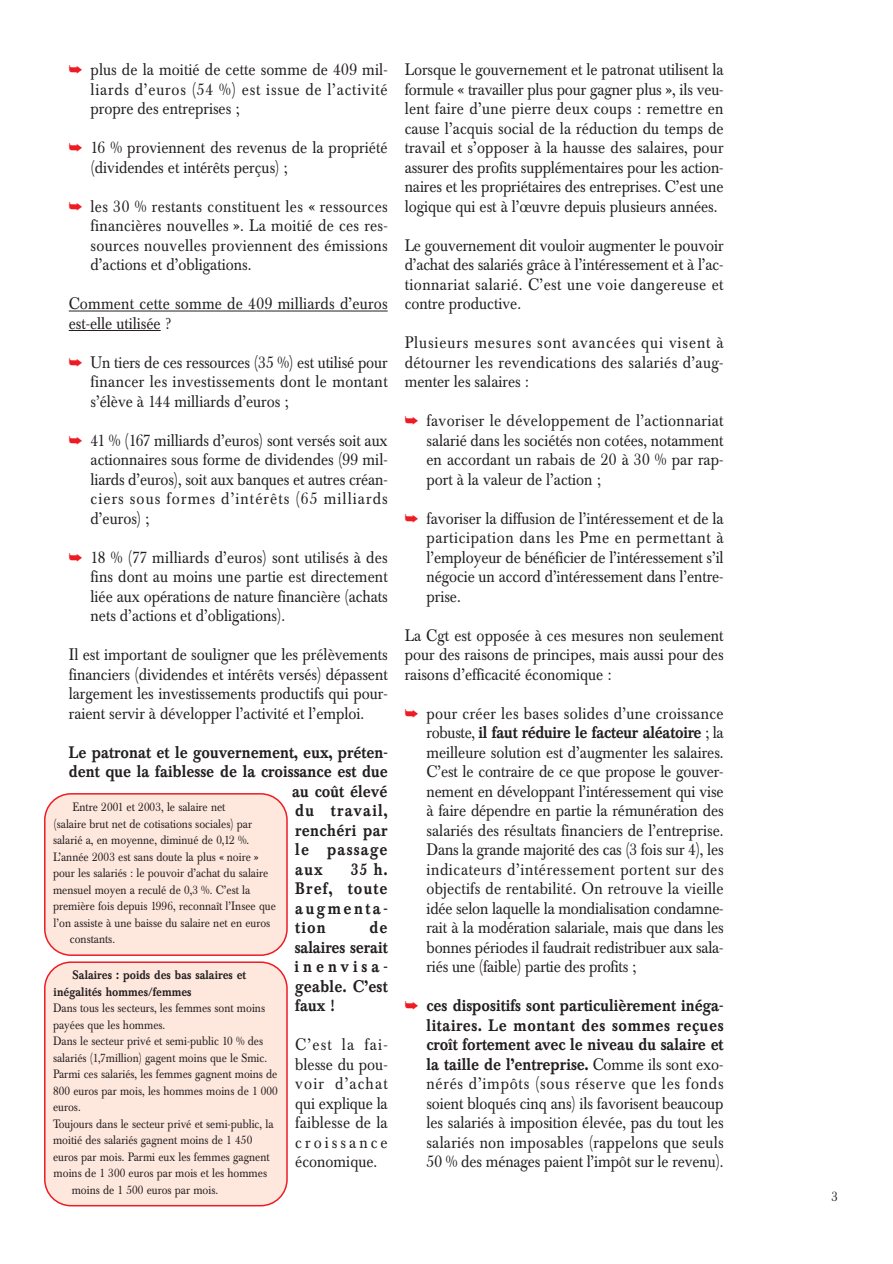
<style>
.page{position:relative;width:893px;height:1264px;background:#fff}
.page>*{position:absolute;margin:0;border:0;box-sizing:border-box;transform-origin:0 0}
.t1{font:16.5px/19.5px "Baskerville BE";color:#231f20;text-align:justify;scale:.9 1}
.t2{font:500 16.5px/19.5px "Baskerville BE";color:#231f20;text-align:justify;scale:.9 1}
.t3{font:500 16.5px "Baskerville BE";letter-spacing:.08em;color:#231f20;scale:.9 1}
.t4{font:500 16.5px "Baskerville BE";letter-spacing:.025em;color:#231f20;scale:.9 1}
.t5{font:13.5px "Baskerville BE";color:#231f20;scale:.9 1}
.t6{font:12px "Baskerville BE";color:#231f20;scale:.9 1}
.t7{font:500 12px/16.5px "Baskerville BE";color:#231f20;scale:.9 1}
.s1{color:#ed1c24}
.s2{font-weight:500}
</style>
<div class="page">
<svg style="left:44px;top:310px;width:344px;height:897px"></svg>
<p class="t1" style="left:91px;top:62px;width:332px;text-indent:-22px"><span class="s1">➥</span> plus de la moitié de cette somme de 409 mil&shy;liards d’euros (54 %) est issue de l’activité propre des entreprises ;</p>
<p class="t1" style="left:91px;top:140px;width:331px;text-indent:-22px"><span class="s1">➥</span> 16 % proviennent des revenus de la propriété (dividendes et intérêts perçus) ;</p>
<p class="t1" style="left:91px;top:198px;width:332px;text-indent:-22px"><span class="s1">➥</span> les 30 % restants constituent les « ressources financières nouvelles ». La moitié de ces res&shy;sources nouvelles proviennent des émissions d’actions et d’obligations.</p>
<p class="t1" style="left:69px;top:296px;width:356px">Comment cette somme de 409 milliards d’euros est-elle utilisée ?</p>
<p class="t1" style="left:91px;top:354px;width:332px;text-indent:-22px"><span class="s1">➥</span> Un tiers de ces ressources (35 %) est utilisé pour financer les investissements dont le montant s’élève à 144 milliards d’euros ;</p>
<p class="t1" style="left:91px;top:432px;width:332px;text-indent:-22px"><span class="s1">➥</span> 41 % (167 milliards d’euros) sont versés soit aux actionnaires sous forme de dividendes (99 mil&shy;liards d’euros), soit aux banques et autres créan&shy;ciers sous formes d’intérêts (65 milliards d’euros) ;</p>
<p class="t1" style="left:91px;top:549px;width:332px;text-indent:-22px"><span class="s1">➥</span> 18 % (77 milliards d’euros) sont utilisés à des fins dont au moins une partie est directement liée aux opérations de nature financière (achats nets d’actions et d’obligations).</p>
<p class="t1" style="left:69px;top:647px;width:356px">Il est important de souligner que les prélèvements financiers (dividendes et intérêts versés) dépassent largement les investissements productifs qui pour&shy;raient servir à développer l’activité et l’emploi.</p>
<p class="t2" style="left:69px;top:744px;width:356px">Le patronat et le gouvernement, eux, préten-</p>
<p class="t2" style="left:69px;top:764px;width:356px">dent que la faiblesse de la croissance est due</p>
<p class="t2" style="left:292px;top:783px;width:108px">au coût élevé</p>
<p class="t3" style="left:295px;top:804px;width:104px">du travail,</p>
<p class="t4" style="left:295px;top:824px;width:104px">renchéri par</p>
<p class="t3" style="left:295px;top:843px;width:104px">le passage</p>
<p class="t2" style="left:295px;top:861px;width:32px">aux</p>
<p class="t6" style="left:73px;top:802px;width:171px">Entre 2001 et 2003, le salaire net</p>
<p class="t6" style="left:54px;top:819px;width:222px">(salaire brut net de cotisations sociales) par</p>
<p class="t6" style="left:53px;top:835px;width:219px">salarié a, en moyenne, diminué de 0,12 %.</p>
<p class="t6" style="left:53px;top:852px;width:230px">L’année 2003 est sans doute la plus « noire »</p>
<p class="t6" style="left:53px;top:868px;width:241px">pour les salariés : le pouvoir d’achat du salaire</p>
<p class="t6" style="left:53px;top:885px;width:221px">mensuel moyen a reculé de 0,3 %. C’est la</p>
<p class="t6" style="left:53px;top:901px;width:249px">première fois depuis 1996, reconnaît l’Insee que</p>
<p class="t6" style="left:53px;top:918px;width:242px">l’on assiste à une baisse du salaire net en euros</p>
<p class="t6" style="left:70px;top:934px;width:52px">constants.</p>
<p class="t7" style="left:54px;top:968px;width:215px;text-indent:19px">Salaires : poids des bas salaires et inégalités hommes/femmes</p>
<p class="t6" style="left:53px;top:1003px;width:237px">Dans tous les secteurs, les femmes sont moins</p>
<p class="t6" style="left:53px;top:1020px;width:126px">payées que les hommes.</p>
<p class="t6" style="left:53px;top:1036px;width:235px">Dans le secteur privé et semi-public 10 % des</p>
<p class="t6" style="left:53px;top:1053px;width:239px">salariés (1,7million) gagent moins que le Smic.</p>
<p class="t6" style="left:53px;top:1069px;width:251px">Parmi ces salariés, les femmes gagnent moins de</p>
<p class="t6" style="left:53px;top:1086px;width:251px">800 euros par mois, les hommes moins de 1 000</p>
<p class="t6" style="left:53px;top:1102px;width:32px">euros.</p>
<p class="t6" style="left:53px;top:1119px;width:246px">Toujours dans le secteur privé et semi-public, la</p>
<p class="t6" style="left:53px;top:1135px;width:223px">moitié des salariés gagnent moins de 1 450</p>
<p class="t6" style="left:53px;top:1152px;width:242px">euros par mois. Parmi eux les femmes gagnent</p>
<p class="t6" style="left:54px;top:1168px;width:239px">moins de 1 300 euros par mois et les hommes</p>
<p class="t6" style="left:72px;top:1185px;width:164px">moins de 1 500 euros par mois.</p>
<p class="t2" style="left:295px;top:861px;width:104px;text-indent:56px">35 h.<br>Bref, toute augmenta&shy;tion</p>
<p class="t2" style="left:295px;top:920px;width:105px;text-indent:75px">de salaires serait inenvisa&shy;geable. C’est faux !</p>
<p class="t1" style="left:295px;top:1037px;width:104px">C’est la fai&shy;blesse du pou&shy;voir d’achat qui explique la faiblesse de la croissance économique.</p>
<p class="t1" style="left:405px;top:62px;width:356px">Lorsque le gouvernement et le patronat utilisent la formule « travailler plus pour gagner plus », ils veu&shy;lent faire d’une pierre deux coups : remettre en cause l’acquis social de la réduction du temps de travail et s’opposer à la hausse des salaires, pour assurer des profits supplémentaires pour les action&shy;naires et les propriétaires des entreprises. C’est une logique qui est à l’œuvre depuis plusieurs années.</p>
<p class="t1" style="left:405px;top:237px;width:356px">Le gouvernement dit vouloir augmenter le pouvoir d’achat des salariés grâce à l’intéressement et à l’ac&shy;tionnariat salarié. C’est une voie dangereuse et contre productive.</p>
<p class="t1" style="left:405px;top:335px;width:356px">Plusieurs mesures sont avancées qui visent à détourner les revendications des salariés d’aug&shy;menter les salaires :</p>
<p class="t1" style="left:426px;top:413px;width:332px;text-indent:-22px"><span class="s1">➥</span> favoriser le développement de l’actionnariat salarié dans les sociétés non cotées, notamment en accordant un rabais de 20 à 30 % par rap&shy;port à la valeur de l’action ;</p>
<p class="t1" style="left:426px;top:510px;width:332px;text-indent:-22px"><span class="s1">➥</span> favoriser la diffusion de l’intéressement et de la participation dans les Pme en permettant à l’employeur de bénéficier de l’intéressement s’il négocie un accord d’intéressement dans l’entre&shy;prise.</p>
<p class="t1" style="left:405px;top:627px;width:356px">La Cgt est opposée à ces mesures non seulement pour des raisons de principes, mais aussi pour des raisons d’efficacité économique :</p>
<p class="t1" style="left:426px;top:705px;width:332px;text-indent:-22px"><span class="s1">➥</span> pour créer les bases solides d’une croissance robuste, <span class="s2">il faut réduire le facteur aléatoire</span> ; la meilleure solution est d’augmenter les salaires.<br>C’est le contraire de ce que propose le gouver&shy;nement en développant l’intéressement qui vise à faire dépendre en partie la rémunération des salariés des résultats financiers de l’entreprise.<br>Dans la grande majorité des cas (3 fois sur 4), les indicateurs d’intéressement portent sur des objectifs de rentabilité. On retrouve la vieille idée selon laquelle la mondialisation condamne&shy;rait à la modération salariale, mais que dans les bonnes périodes il faudrait redistribuer aux sala&shy;riés une (faible) partie des profits ;</p>
<p class="t1" style="left:426px;top:998px;width:332px;text-indent:-22px"><span class="s1">➥</span> <span class="s2">ces dispositifs sont particulièrement inéga&shy;litaires. Le montant des sommes reçues croît fortement avec le niveau du salaire et la taille de l’entreprise.</span> Comme ils sont exo&shy;nérés d’impôts (sous réserve que les fonds soient bloqués cinq ans) ils favorisent beaucoup les salariés à imposition élevée, pas du tout les salariés non imposables (rappelons que seuls 50 % des ménages paient l’impôt sur le revenu).</p>
<p class="t5" style="left:831px;top:1191px;width:9px">3</p>
</div>
